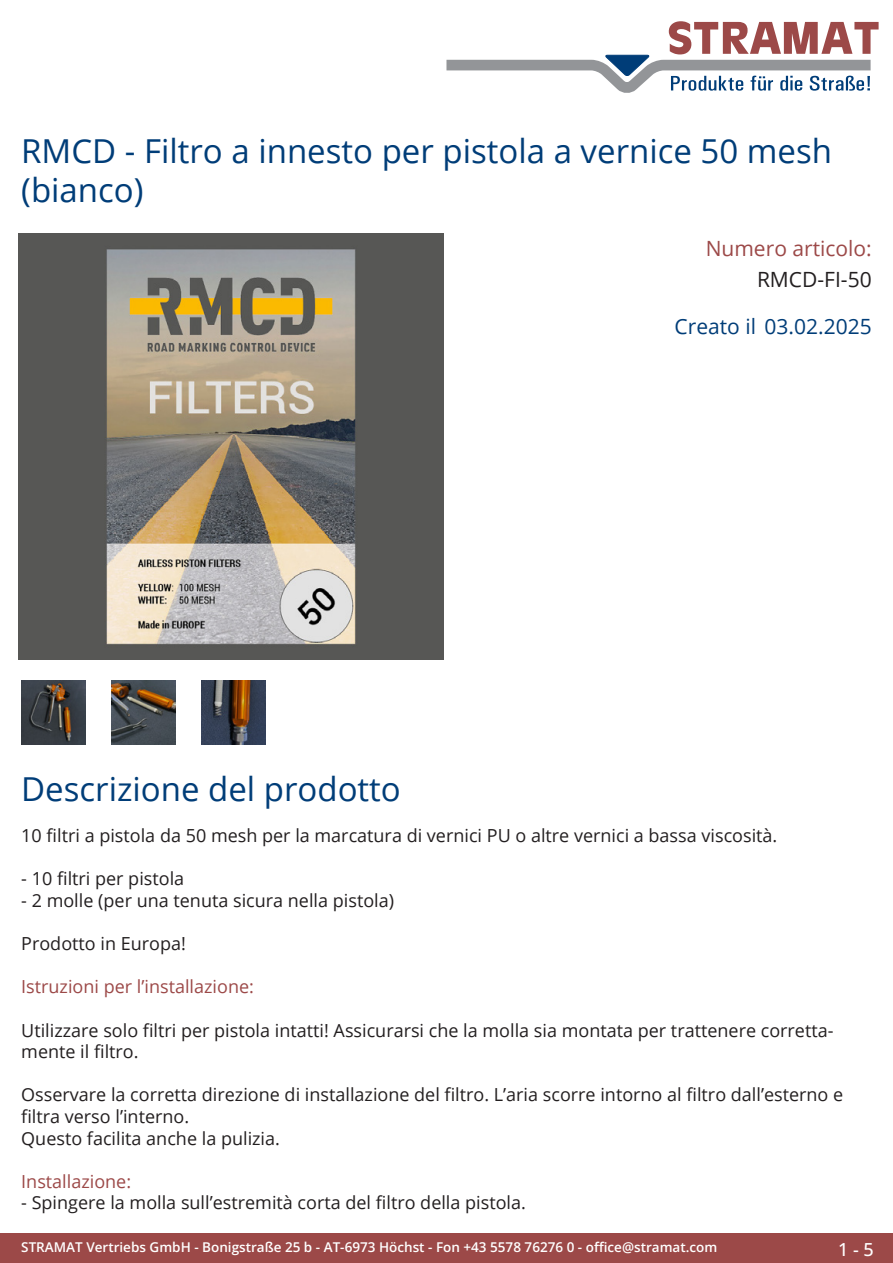
<style>
.page{position:relative;width:893px;height:1263px;background:#fff}
.page>*{position:absolute;margin:0;border:0;box-sizing:border-box;transform-origin:0 0}
.Produkttitel{font:33px/39.6px "Open Sans";color:#003d78}
.Erstellungsdatum{font:21px "Open Sans";color:#003d78}
.TechDaten_Überschrif{font:21px "Open Sans";color:#9c4948}
.TechDaten_Inhalt{font:21px "Open Sans";color:#231f20}
.Beschreibung_Text{font:18px/21.6px "Open Sans";color:#231f20}
.Beschreibung_Text-2{font:18px "Open Sans";color:#9c4948}
.t1{font:500 18px "Open Sans";color:#fff}
.t2{font:600 13.5px "Open Sans";color:#fff}
</style>
<div class="page">
<div style="left:0;top:1233px;width:893px;height:30px;background:#9c4948"></div>
<svg style="left:446px;top:21px;width:433px;height:72px"></svg>
<img style="left:18px;top:234px;width:425px;height:425px">
<img style="left:21px;top:680px;width:64px;height:64px">
<img style="left:112px;top:680px;width:63px;height:64px">
<img style="left:202px;top:680px;width:64px;height:64px">
<p class="Produkttitel" style="left:21px;top:130px;width:812px">RMCD - Filtro a innesto per pistola a vernice 50 mesh (bianco)</p>
<p class="TechDaten_Überschrif" style="left:706px;top:234px;width:167px">Numero articolo:</p>
<p class="TechDaten_Inhalt" style="left:757px;top:265px;width:116px">RMCD-FI-50</p>
<p class="Erstellungsdatum" style="left:674px;top:312px;width:199px">Creato il 03.02.2025</p>
<p class="Produkttitel" style="left:21px;top:768px;width:381px">Descrizione del prodotto</p>
<p class="Beschreibung_Text" style="left:21px;top:824px;width:758px">10 filtri a pistola da 50 mesh per la marcatura di vernici PU o altre vernici a bassa viscosità.</p>
<p class="Beschreibung_Text" style="left:21px;top:867px;width:165px">- 10 filtri per pistola</p>
<p class="Beschreibung_Text" style="left:21px;top:889px;width:374px">- 2 molle (per una tenuta sicura nella pistola)</p>
<p class="Beschreibung_Text" style="left:21px;top:932px;width:166px">Prodotto in Europa!</p>
<p class="Beschreibung_Text-2" style="left:21px;top:974px;width:234px">Istruzioni per l’installazione:</p>
<p class="Beschreibung_Text" style="left:21px;top:1019px;width:812px">Utilizzare solo filtri per pistola intatti! Assicurarsi che la molla sia montata per trattenere corretta&shy;mente il filtro.</p>
<p class="Beschreibung_Text" style="left:21px;top:1083px;width:823px">Osservare la corretta direzione di installazione del filtro. L’aria scorre intorno al filtro dall’esterno e filtra verso l’interno.<br>Questo facilita anche la pulizia.</p>
<p class="Beschreibung_Text-2" style="left:21px;top:1169px;width:111px">Installazione:</p>
<p class="Beschreibung_Text" style="left:21px;top:1191px;width:506px">- Spingere la molla sull’estremità corta del filtro della pistola.</p>
<p class="t2" style="left:21px;top:1238px;width:698px">STRAMAT Vertriebs GmbH - Bonigstraße 25 b - AT-6973 Höchst - Fon +43 5578 76276 0 - office@stramat.com</p>
<p class="t1" style="left:838px;top:1237px;width:37px">1 - 5</p>
</div>
